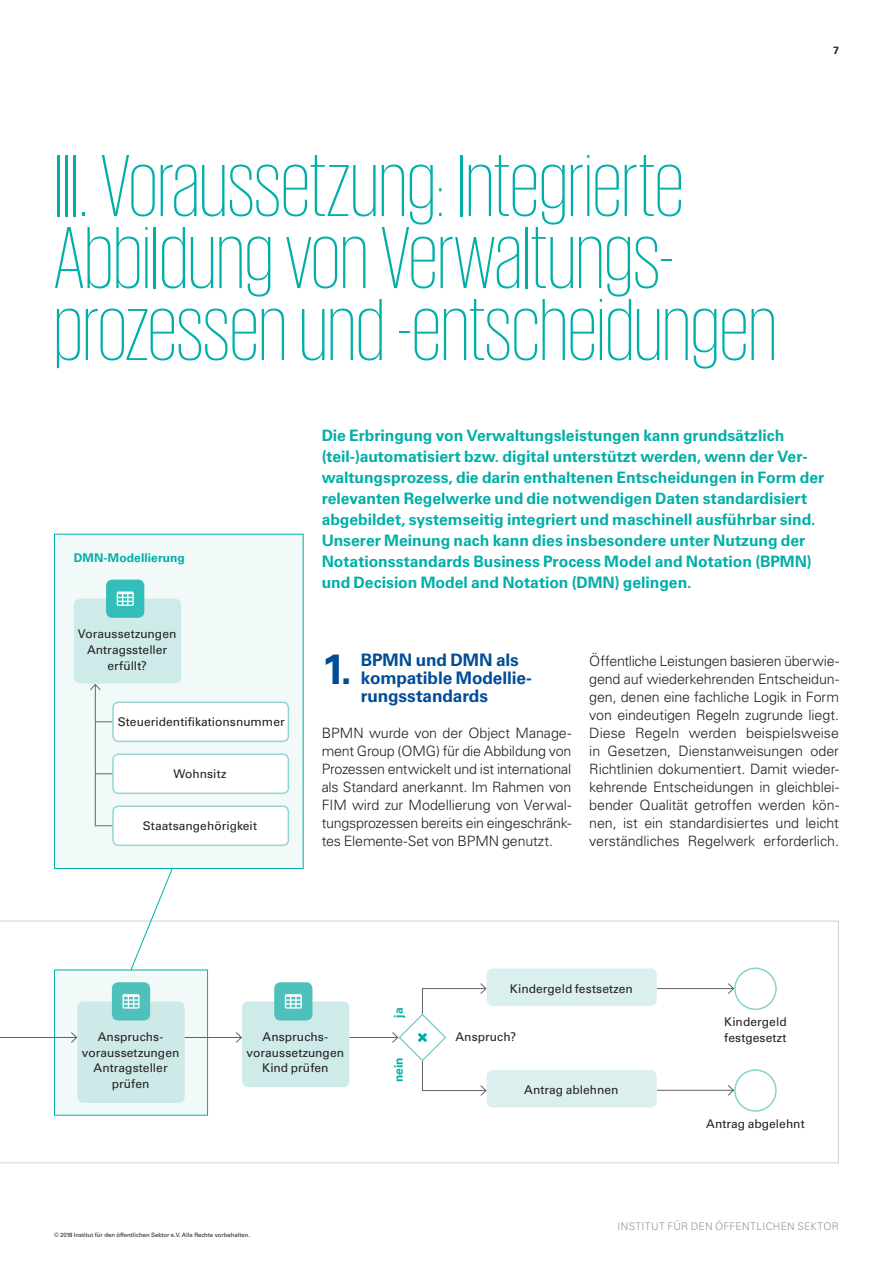
<style>
.page{position:relative;width:893px;height:1263px;background:#fff}
.page>*{position:absolute;margin:0;border:0;box-sizing:border-box;transform-origin:0 0}
.t1{font:200 90px/72px "KPMG";letter-spacing:.005em;color:#00afa8}
.t2{font:700 42.15px "Univers LT Std";color:#014d97}
.t3{font:700 17.25px/18px "Univers LT Std";letter-spacing:-.005em;color:#014d97}
.t4{font:700 15.75px/21px "Univers LT Std";letter-spacing:-.005em;color:#00afa8}
.t5{font:300 14.25px/18px "Univers LT Std";letter-spacing:-.01em;color:#231f20;text-align:justify}
.t6{font:12px/15.8px "Univers LT Std";letter-spacing:.005em;color:#231f20;text-align:center}
.t7{font:700 12px "Univers LT Std";letter-spacing:.005em;color:#00afa8}
.t8{font:300 10.5px "Univers LT Std";letter-spacing:.025em;color:#939598}
.t9{font:700 10.5px "Univers LT Std";color:#231f20}
.t10{font:6px "Univers LT Std";color:#231f20}
</style>
<div class="page">
<svg style="left:0;top:920px;width:839px;height:243px"></svg>
<svg style="left:54px;top:969px;width:154px;height:147px;fill:#ceeae8"></svg>
<div style="left:242px;top:1001px;width:107px;height:86px;background:#ceeae9;border-radius:6px"></div>
<svg style="left:391px;top:982px;width:96px;height:115px"></svg>
<div style="left:735px;top:968px;width:41px;height:41px;background:#fff;border-radius:50%"></div>
<div style="left:734px;top:967px;width:43px;height:43px;border:2px solid #87d1ce;border-radius:50%"></div>
<div style="left:735px;top:1070px;width:41px;height:41px;background:#fff;border-radius:50%"></div>
<div style="left:734px;top:1069px;width:43px;height:43px;border:2px solid #87d1ce;border-radius:50%"></div>
<hr style="left:657px;top:988px;width:76px;height:1px;background:#636366">
<svg style="left:727px;top:982px;width:8px;height:13px"></svg>
<hr style="left:657px;top:1090px;width:76px;height:1px;background:#636366">
<svg style="left:727px;top:1084px;width:8px;height:12px"></svg>
<svg style="left:130px;top:869px;width:50px;height:102px"></svg>
<div style="left:274px;top:982px;width:38px;height:38px;background:#4fc1bd;border-radius:6px"></div>
<svg style="left:285px;top:994px;width:17px;height:14px"></svg>
<div style="left:112px;top:982px;width:38px;height:38px;background:#4fc1bd;border-radius:6px"></div>
<svg style="left:123px;top:994px;width:17px;height:14px"></svg>
<div style="left:487px;top:968px;width:170px;height:38px;background:#daefee;border-radius:6px"></div>
<div style="left:487px;top:1070px;width:170px;height:37px;background:#daefee;border-radius:6px"></div>
<div style="left:54px;top:534px;width:250px;height:335px;background:#f2faf9;border:1px solid #00afa8"></div>
<hr style="left:95px;top:684px;width:1px;height:142px;background:#636366">
<svg style="left:89px;top:683px;width:13px;height:8px"></svg>
<svg style="left:95px;top:825px;width:17px;height:1px"></svg>
<svg style="left:95px;top:773px;width:17px;height:1px"></svg>
<svg style="left:95px;top:721px;width:17px;height:1px"></svg>
<div style="left:74px;top:599px;width:107px;height:84px;background:#ceeae9;border-radius:6px"></div>
<div style="left:106px;top:580px;width:38px;height:38px;background:#33beb9;border-radius:6px"></div>
<svg style="left:117px;top:591px;width:17px;height:15px"></svg>
<div style="left:113px;top:702px;width:175px;height:39px;background:#fff;border-radius:6px"></div>
<div style="left:112px;top:701px;width:177px;height:41px;border:2px solid #94d5d3;border-radius:6px"></div>
<div style="left:113px;top:754px;width:175px;height:39px;background:#fff;border-radius:6px"></div>
<div style="left:112px;top:753px;width:177px;height:41px;border:2px solid #94d5d3;border-radius:6px"></div>
<div style="left:113px;top:806px;width:175px;height:39px;background:#fff;border-radius:6px"></div>
<div style="left:112px;top:805px;width:177px;height:41px;border:2px solid #94d5d3;border-radius:6px"></div>
<hr style="left:0;top:1037px;width:77px;height:1px;background:#636366">
<svg style="left:70px;top:1031px;width:8px;height:13px"></svg>
<hr style="left:185px;top:1037px;width:56px;height:1px;background:#636366">
<svg style="left:235px;top:1031px;width:7px;height:13px"></svg>
<p class="t9" style="left:833px;top:44px;width:7px">7</p>
<h1 class="t1" style="left:54px;top:148px;width:724px">III. Voraussetzung: Integrierte<br>Abbildung von Verwaltungs&shy;prozessen und -entscheidungen</h1>
<p class="t7" style="left:74px;top:551px;width:113px">DMN-Modellierung</p>
<p class="t4" style="left:322px;top:425px;width:504px">Die Erbringung von Verwaltungsleistungen kann grundsätzlich (teil-)automatisiert bzw. digital unterstützt werden, wenn der Ver&shy;waltungsprozess, die darin enthaltenen Entscheidungen in Form der relevanten Regelwerke und die notwendigen Daten standardisiert abgebildet, systemseitig integriert und maschinell ausführbar sind.<br>Unserer Meinung nach kann dies insbesondere unter Nutzung der Notationsstandards Business Process Model and Notation (BPMN) und Decision Model and Notation (DMN) gelingen.</p>
<p class="t6" style="left:78px;top:626px;width:100px">Voraussetzungen<br>Antragssteller erfüllt?</p>
<p class="t6" style="left:118px;top:714px;width:168px">Steueridentifikationsnummer</p>
<p class="t6" style="left:174px;top:766px;width:54px">Wohnsitz</p>
<p class="t6" style="left:143px;top:818px;width:116px">Staatsangehörigkeit</p>
<h2 class="t2" style="left:322px;top:644px;width:32px">1.</h2>
<p class="t3" style="left:361px;top:651px;width:171px">BPMN und DMN als kompatible Modellie&shy;rungsstandards</p>
<p class="t5" style="left:322px;top:724px;width:251px">BPMN wurde von der Object Manage&shy;ment Group (OMG) für die Abbildung von Prozessen entwickelt und ist international als Standard anerkannt. Im Rahmen von FIM wird zur Modellierung von Verwal&shy;tungsprozessen bereits ein eingeschränk&shy;tes Elemente-Set von BPMN genutzt.</p>
<p class="t5" style="left:589px;top:652px;width:251px">Öffentliche Leistungen basieren überwie&shy;gend auf wiederkehrenden Entscheidun&shy;gen, denen eine fachliche Logik in Form von eindeutigen Regeln zugrunde liegt.<br>Diese Regeln werden beispielsweise in Gesetzen, Dienstanweisungen oder Richtlinien dokumentiert. Damit wieder&shy;kehrende Entscheidungen in gleichblei&shy;bender Qualität getroffen werden kön&shy;nen, ist ein standardisiertes und leicht verständliches Regelwerk erforderlich.</p>
<p class="t6" style="left:510px;top:981px;width:124px">Kindergeld festsetzen</p>
<p class="t6" style="left:82px;top:1029px;width:99px">Anspruchs&shy;voraussetzungen<br>Antragsteller prüfen</p>
<p class="t6" style="left:247px;top:1029px;width:99px">Anspruchs&shy;voraussetzungen<br>Kind prüfen</p>
<p class="t10" style="left:54px;top:1231px;width:198px">© 2018 Institut für den öffentlichen Sektor e.V. Alle Rechte vorbehalten.</p>
<p class="t7" style="left:392px;top:1018px;width:12px;rotate:-90deg">ja</p>
<p class="t7" style="left:392px;top:1082px;width:26px;rotate:-90deg">nein</p>
<p class="t6" style="left:455px;top:1029px;width:62px">Anspruch?</p>
<p class="t6" style="left:524px;top:1082px;width:96px">Antrag ablehnen</p>
<p class="t6" style="left:724px;top:1014px;width:64px;text-align:left">Kindergeld festgesetzt</p>
<p class="t6" style="left:706px;top:1115px;width:100px">Antrag abgelehnt</p>
<p class="t8" style="left:618px;top:1220px;width:223px">INSTITUT FÜR DEN ÖFFENTLICHEN SEKTOR</p>
</div>
